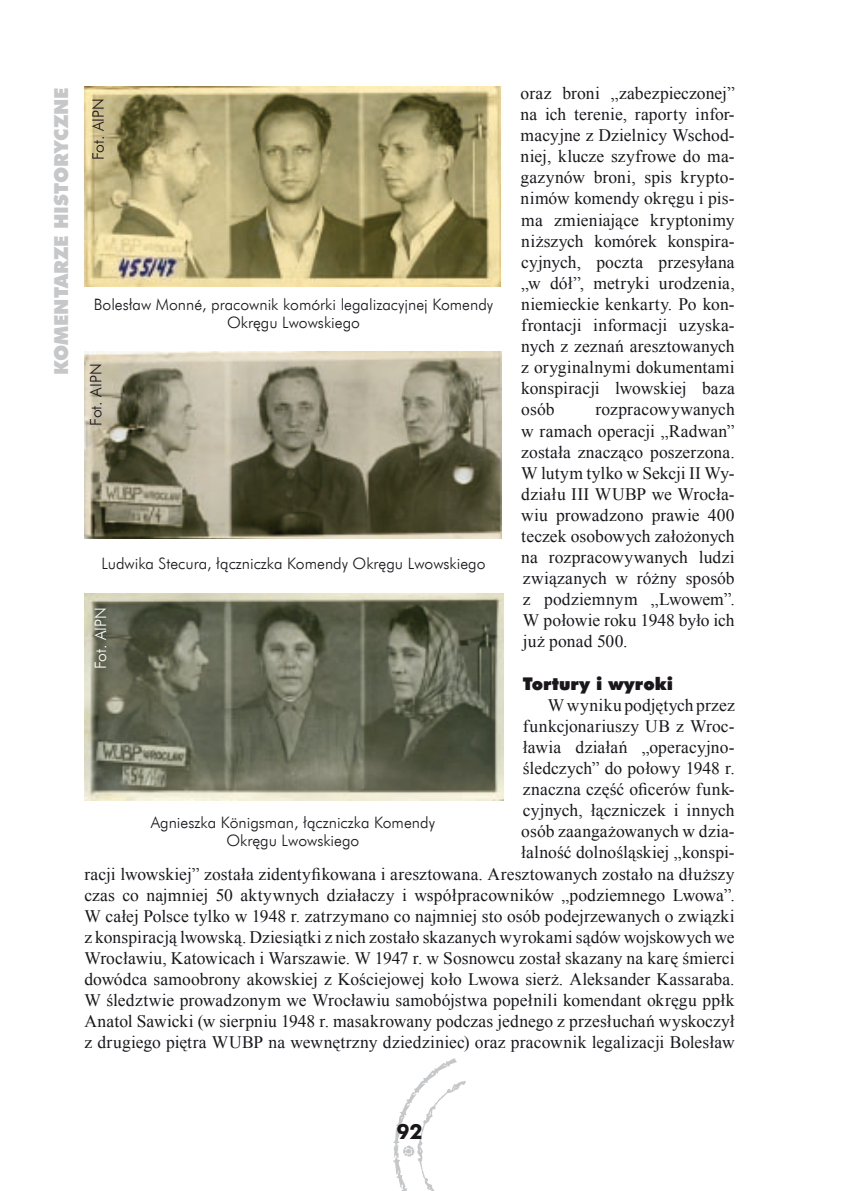
<style>
.page{position:relative;width:844px;height:1191px;background:#fff}
.page>*{position:absolute;margin:0;border:0;box-sizing:border-box;transform-origin:0 0}
.t1{font:700 21px "Futura EU";color:#1a171c}
.t2{font:19.25px "Futura X Blk EU";color:#c6c7c9}
.t3{font:17.5px/21px "Times New Roman";letter-spacing:.005em;color:#1a171c;text-align:justify}
.t4{font:17.5px "Futura X Blk EU";color:#1a171c}
.t5{font:15.75px/18.4px "Futura Lt EU";color:#1a171c;text-align:center}
.t6{font:15.75px "Futura Lt EU";color:#fff}
</style>
<div class="page">
<img style="left:393px;top:1058px;width:72px;height:133px">
<img style="left:84px;top:87px;width:416px;height:200px">
<img style="left:85px;top:351px;width:416px;height:187px">
<img style="left:84px;top:593px;width:419px;height:207px">
<p class="t2" style="left:49px;top:375px;width:287px;rotate:-90deg">komentarze historyczne</p>
<p class="t3" style="left:520px;top:82px;width:215px">oraz broni „zabezpieczonej” na ich terenie, raporty infor&shy;macyjne z Dzielnicy Wschod&shy;niej, klucze szyfrowe do ma&shy;gazynów broni, spis krypto&shy;nimów komendy okręgu i pis&shy;ma zmieniające kryptonimy niższych komórek konspira&shy;cyjnych, poczta przesyłana „w dół”, metryki urodzenia, niemieckie kenkarty. Po kon&shy;frontacji informacji uzyska&shy;nych z zeznań aresztowanych z oryginalnymi dokumentami konspiracji lwowskiej baza osób</p>
<p class="t5" style="left:89px;top:160px;width:63px;rotate:-90deg">Fot. AIPN</p>
<p class="t5" style="left:94px;top:295px;width:401px">Bolesław Monné, pracownik komórki legalizacyjnej Komendy<br>Okręgu Lwowskiego</p>
<p class="t5" style="left:87px;top:425px;width:63px;rotate:-90deg">Fot. AIPN</p>
<p class="t3" style="left:521px;top:399px;width:215px;text-indent:74px">rozpracowywanych w ramach operacji „Radwan” została znacząco poszerzona.<br>W lutym tylko w Sekcji II Wy&shy;działu III WUBP we Wrocła&shy;wiu prowadzono prawie 400 teczek osobowych założonych na rozpracowywanych ludzi związanych w różny sposób z podziemnym „Lwowem”.<br>W połowie roku 1948 było ich już ponad 500.</p>
<p class="t4" style="left:523px;top:672px;width:152px">Tortury i wyroki</p>
<p class="t3" style="left:84px;top:694px;width:651px;text-align:right">W wyniku podjętych przez<br>funkcjonariuszy UB z Wroc-<br>ławia działań „operacyjno-<br>śledczych” do połowy 1948 r.<br>znaczna część oficerów funk-<br>cyjnych, łączniczek i innych<br>osób zaangażowanych w dzia-<br>łalność dolnośląskiej „konspi-<br>racji lwowskiej” została zidentyfikowana i aresztowana. Aresztowanych zostało na dłuższy czas co najmniej 50 aktywnych działaczy i współpracowników „podziemnego Lwowa”.<br>W całej Polsce tylko w 1948 r. zatrzymano co najmniej sto osób podejrzewanych o związki z konspiracją lwowską. Dziesiątki z nich zostało skazanych wyrokami sądów wojskowych we Wrocławiu, Katowicach i Warszawie. W 1947 r. w Sosnowcu został skazany na karę śmierci dowódca samoobrony akowskiej z Kościejowej koło Lwowa sierż. Aleksander Kassaraba.<br>W śledztwie prowadzonym we Wrocławiu samobójstwa popełnili komendant okręgu ppłk Anatol Sawicki (w sierpniu 1948 r. masakrowany podczas jednego z przesłuchań wyskoczył z drugiego piętra WUBP na wewnętrzny dziedziniec) oraz pracownik legalizacji Bolesław</p>
<p class="t5" style="left:101px;top:554px;width:385px">Ludwika Stecura, łączniczka Komendy Okręgu Lwowskiego</p>
<p class="t6" style="left:91px;top:669px;width:63px;rotate:-90deg">Fot. AIPN</p>
<p class="t5" style="left:151px;top:813px;width:285px">Agnieszka Königsman, łączniczka Komendy<br>Okręgu Lwowskiego</p>
<p class="t1" style="left:396px;top:1118px;width:14px">92</p>
</div>
